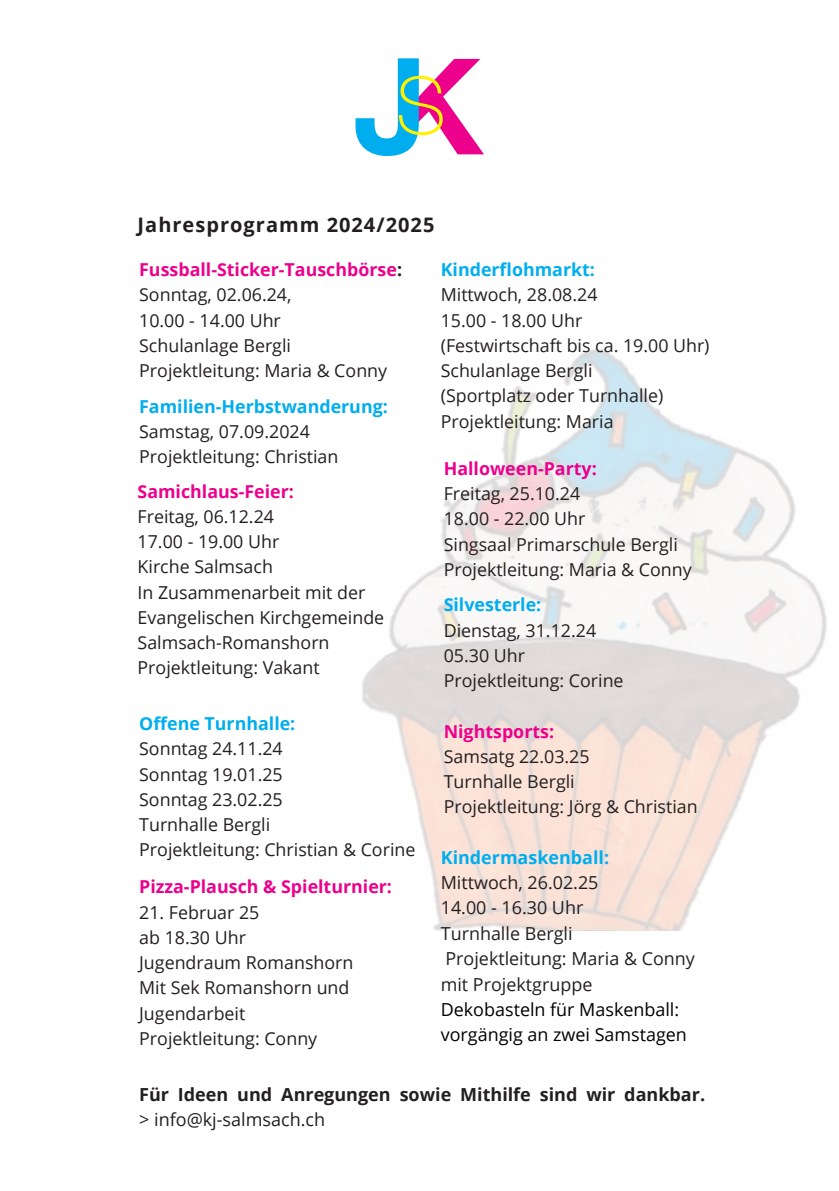
<style>
.page{position:relative;width:839px;height:1191px;background:#fff}
.page>*{position:absolute;margin:0;border:0;box-sizing:border-box;transform-origin:0 0}
.t1{font:700 20px "Open Sans";letter-spacing:.05em;color:#231f20}
.t2{font:18px/25.4px "Open Sans";color:#231f20}
.t3{font:700 18px/25.6px "Open Sans";color:#231f20}
.t4{font:18px "Open Sans";color:#000}
.t5{font:700 18px "Open Sans";color:#00aeef}
.t6{font:17.8px/25.2px "Open Sans";color:#231f20}
.t7{font:700 17.8px "Open Sans";color:#ec008c}
.t8{font:700 17.8px "Open Sans";color:#00aeef}
.s1{color:#231f20}
.s2{font-weight:700;color:#00aeef}
.s3{font-weight:400}
</style>
<div class="page">
<svg style="left:355px;top:58px;width:129px;height:98px"></svg>
<img style="left:362px;top:349px;width:465px;height:581px">
<h1 class="t1" style="left:138px;top:210px;width:298px">Jahresprogramm 2024/2025</h1>
<p class="t7" style="left:139px;top:257px;width:264px">Fussball-Sticker-Tauschbörse<span class="s1">:</span></p>
<p class="t6" style="left:139px;top:282px;width:154px">Sonntag, 02.06.24,</p>
<p class="t6" style="left:139px;top:307px;width:143px">10.00 - 14.00 Uhr</p>
<p class="t6" style="left:139px;top:332px;width:153px">Schulanlage Bergli</p>
<p class="t6" style="left:139px;top:358px;width:249px">Projektleitung: Maria &amp; Conny</p>
<p class="t6" style="left:139px;top:393px;width:250px"><span class="s2">Familien-Herbstwanderung:<br></span>Samstag, 07.09.2024<br>Projektleitung: Christian</p>
<p class="t7" style="left:138px;top:479px;width:158px">Samichlaus-Feier:</p>
<p class="t6" style="left:138px;top:503px;width:138px">Freitag, 06.12.24</p>
<p class="t6" style="left:138px;top:529px;width:143px">17.00 - 19.00 Uhr</p>
<p class="t6" style="left:138px;top:554px;width:137px">Kirche Salmsach</p>
<p class="t6" style="left:138px;top:579px;width:248px">In Zusammenarbeit mit der<br>Evangelischen Kirchgemeinde<br>Salmsach-Romanshorn</p>
<p class="t6" style="left:138px;top:655px;width:184px">Projektleitung: Vakant</p>
<p class="t8" style="left:139px;top:711px;width:158px">Offene Turnhalle:</p>
<p class="t6" style="left:139px;top:736px;width:145px">Sonntag 24.11.24</p>
<p class="t6" style="left:139px;top:761px;width:145px">Sonntag 19.01.25</p>
<p class="t6" style="left:139px;top:786px;width:145px">Sonntag 23.02.25</p>
<p class="t6" style="left:139px;top:812px;width:132px">Turnhalle Bergli</p>
<p class="t6" style="left:139px;top:837px;width:278px">Projektleitung: Christian &amp; Corine</p>
<p class="t7" style="left:139px;top:874px;width:254px">Pizza-Plausch &amp; Spielturnier:</p>
<p class="t6" style="left:139px;top:899px;width:122px">21. Februar 25</p>
<p class="t6" style="left:139px;top:924px;width:108px">ab 18.30 Uhr</p>
<p class="t6" style="left:139px;top:950px;width:216px">Jugendraum Romanshorn</p>
<p class="t6" style="left:139px;top:975px;width:212px">Mit Sek Romanshorn und<br>Jugendarbeit</p>
<p class="t6" style="left:139px;top:1025px;width:179px">Projektleitung: Conny</p>
<p class="t8" style="left:441px;top:257px;width:156px">Kinderflohmarkt:</p>
<p class="t6" style="left:441px;top:282px;width:158px">Mittwoch, 28.08.24</p>
<p class="t6" style="left:441px;top:307px;width:143px">15.00 - 18.00 Uhr</p>
<p class="t6" style="left:441px;top:332px;width:270px">(Festwirtschaft bis ca. 19.00 Uhr)</p>
<p class="t6" style="left:441px;top:358px;width:153px">Schulanlage Bergli</p>
<p class="t6" style="left:441px;top:383px;width:224px">(Sportplatz oder Turnhalle)</p>
<p class="t6" style="left:441px;top:408px;width:174px">Projektleitung: Maria</p>
<p class="t7" style="left:443px;top:456px;width:154px">Halloween-Party:</p>
<p class="t6" style="left:443px;top:481px;width:138px">Freitag, 25.10.24</p>
<p class="t6" style="left:443px;top:506px;width:143px">18.00 - 22.00 Uhr</p>
<p class="t6" style="left:443px;top:531px;width:236px">Singsaal Primarschule Bergli</p>
<p class="t6" style="left:443px;top:556px;width:249px">Projektleitung: Maria &amp; Conny</p>
<p class="t8" style="left:443px;top:592px;width:99px">Silvesterle:</p>
<p class="t6" style="left:443px;top:617px;width:154px">Dienstag, 31.12.24</p>
<p class="t6" style="left:443px;top:642px;width:83px">05.30 Uhr</p>
<p class="t6" style="left:443px;top:668px;width:181px">Projektleitung: Corine</p>
<p class="t7" style="left:443px;top:719px;width:112px">Nightsports:</p>
<p class="t6" style="left:443px;top:743px;width:147px">Samsatg 22.03.25</p>
<p class="t6" style="left:443px;top:769px;width:132px">Turnhalle Bergli</p>
<p class="t6" style="left:443px;top:794px;width:255px">Projektleitung: Jörg &amp; Christian</p>
<p class="t5" style="left:441px;top:844px;width:170px">Kindermaskenball:</p>
<p class="t2" style="left:441px;top:869px;width:159px">Mittwoch, 26.02.25</p>
<p class="t2" style="left:441px;top:895px;width:144px">14.00 - 16.30 Uhr</p>
<p class="t2" style="left:441px;top:920px;width:133px">Turnhalle Bergli</p>
<p class="t2" style="left:441px;top:945px;width:255px">Projektleitung: Maria &amp; Conny mit Projektgruppe</p>
<p class="t4" style="left:441px;top:997px;width:240px">Dekobasteln für Maskenball:</p>
<p class="t4" style="left:441px;top:1022px;width:247px">vorgängig an zwei Samstagen</p>
<p class="t3" style="left:139px;top:1081px;width:567px">Für Ideen und Anregungen sowie Mithilfe sind wir dankbar. <span class="s3">&gt; info@kj-salmsach.ch</span></p>
</div>
